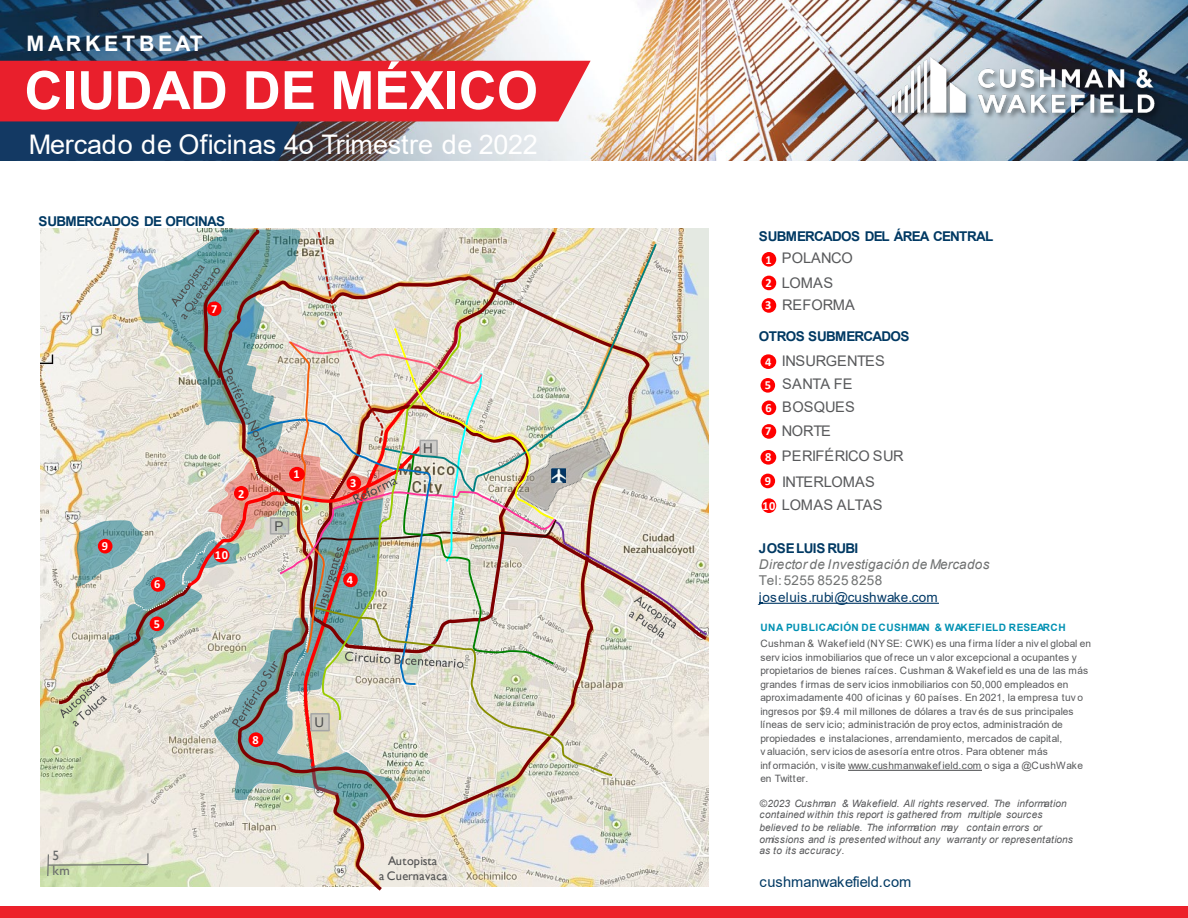
<style>
.page{position:relative;width:1188px;height:918px;background:#fff}
.page>*{position:absolute;margin:0;border:0;box-sizing:border-box;transform-origin:0 0}
.t1{font:700 52.8px "Arial";color:#fff}
.t2{font:27px "Arial";color:#fff}
.t3{font:700 21.3px "Arial";letter-spacing:.175em;color:#fff}
.t4{font:14.7px "Arial";letter-spacing:-.01em;color:#58595b}
.t5{font:14.7px "Arial";letter-spacing:-.03em;color:#58595b}
.t6{font:14.7px "Arial";letter-spacing:-.02em;color:#003963}
.t7{font:14.7px "Arial";letter-spacing:.01em;color:#58595b}
.t8{font:700 13.5px "Arial";letter-spacing:-.055em;color:#003963}
.t9{font:italic 13.5px "Arial";letter-spacing:.025em;color:#6f7171}
.t10{font:13.5px "Arial";letter-spacing:.025em;color:#003865}
.t11{font:13.5px "Arial";letter-spacing:.025em;color:#6f7171}
.t12{font:700 13.5px "Arial";letter-spacing:-.03em;color:#003963}
.t13{font:13.5px "Arial";color:#4f5050}
.t14{font:13.5px/15.8px "Gill Sansfor CW";color:#696b6b}
.t15{font:700 12.3px "Calibri";color:#fff}
.t16{font:12.3px "Gill Sansfor CW";letter-spacing:.02em;color:#4f5050}
.t17{font:10.2px/13.5px "Arial";color:#58595b}
.t18{font:italic 10.2px/11.2px "Arial";color:#58595b}
.t19{font:700 10.2px "Arial";letter-spacing:.055em;color:#0091b3}
</style>
<div class="page">
<img style="left:0;top:0;width:1188px;height:161px">
<svg style="left:0;top:61px;width:591px;height:100px;background:#b34454"></svg>
<img style="left:852px;top:29px;width:336px;height:131px">
<img style="left:856px;top:34px;width:332px;height:114px">
<div style="left:0;top:907px;width:1188px;height:11px;background:#ed212a"></div>
<svg style="left:759px;top:603px;width:180px;height:1px"></svg>
<img style="left:47px;top:228px;width:662px;height:663px">
<div style="left:762px;top:252px;width:14px;height:15px;background:#f00;border-radius:50%"></div>
<div style="left:762px;top:276px;width:14px;height:14px;background:#f00;border-radius:50%"></div>
<div style="left:762px;top:298px;width:14px;height:15px;background:#f00;border-radius:50%"></div>
<div style="left:760px;top:354px;width:16px;height:15px;background:#f00;border-radius:50%"></div>
<div style="left:760px;top:378px;width:15px;height:15px;background:#f00;border-radius:50%"></div>
<div style="left:762px;top:400px;width:14px;height:15px;background:#f00;border-radius:50%"></div>
<div style="left:762px;top:424px;width:14px;height:15px;background:#f00;border-radius:50%"></div>
<div style="left:760px;top:450px;width:16px;height:15px;background:#f00;border-radius:50%"></div>
<div style="left:760px;top:474px;width:15px;height:14px;background:#f00;border-radius:50%"></div>
<div style="left:762px;top:498px;width:14px;height:15px;background:#f00;border-radius:50%"></div>
<svg style="left:848px;top:770px;width:134px;height:1px"></svg>
<h3 class="t3" style="left:27px;top:29px;width:178px">MARKETBEAT</h3>
<h2 class="t1" style="left:24px;top:53px;width:515px">CIUDAD DE MÉXICO</h2>
<p class="t2" style="left:29px;top:125px;width:510px">Mercado de Oficinas 4o Trimestre de 2022</p>
<p class="t8" style="left:38px;top:211px;width:188px">SUBMERCADOS DE OFICINAS</p>
<p class="t15" style="left:211px;top:301px;width:8px">7</p>
<p class="t15" style="left:102px;top:538px;width:8px">9</p>
<p class="t15" style="left:154px;top:576px;width:8px">6</p>
<p class="t15" style="left:154px;top:615px;width:8px">5</p>
<p class="t14" style="left:53px;top:847px;width:19px">5 km</p>
<p class="t15" style="left:238px;top:485px;width:8px">2</p>
<p class="t15" style="left:215px;top:546px;width:15px">10</p>
<p class="t15" style="left:294px;top:465px;width:8px">1</p>
<p class="t13" style="left:274px;top:517px;width:11px">P</p>
<p class="t15" style="left:350px;top:474px;width:8px">3</p>
<p class="t15" style="left:347px;top:571px;width:8px">4</p>
<p class="t13" style="left:423px;top:439px;width:11px">H</p>
<p class="t15" style="left:253px;top:731px;width:8px">8</p>
<p class="t13" style="left:314px;top:713px;width:11px">U</p>
<p class="t16" style="left:388px;top:853px;width:51px">Autopista</p>
<p class="t16" style="left:379px;top:867px;width:70px">a Cuernavaca</p>
<p class="t8" style="left:759px;top:226px;width:236px">SUBMERCADOS DEL ÁREA CENTRAL</p>
<p class="t15" style="left:766px;top:251px;width:8px">1</p>
<p class="t15" style="left:765px;top:274px;width:8px">2</p>
<p class="t15" style="left:765px;top:296px;width:8px">3</p>
<p class="t4" style="left:782px;top:248px;width:72px">POLANCO</p>
<p class="t4" style="left:782px;top:272px;width:53px">LOMAS</p>
<p class="t4" style="left:782px;top:295px;width:74px">REFORMA</p>
<p class="t8" style="left:759px;top:327px;width:152px">OTROS SUBMERCADOS</p>
<p class="t5" style="left:782px;top:350px;width:105px">INSURGENTES</p>
<p class="t4" style="left:782px;top:374px;width:72px">SANTA FE</p>
<p class="t7" style="left:782px;top:397px;width:74px">BOSQUES</p>
<p class="t4" style="left:782px;top:420px;width:51px">NORTE</p>
<p class="t5" style="left:782px;top:446px;width:123px">PERIFÉRICO SUR</p>
<p class="t4" style="left:782px;top:471px;width:94px">INTERLOMAS</p>
<p class="t4" style="left:782px;top:495px;width:102px">LOMAS ALTAS</p>
<p class="t15" style="left:765px;top:353px;width:8px">4</p>
<p class="t15" style="left:765px;top:376px;width:8px">5</p>
<p class="t15" style="left:765px;top:399px;width:8px">6</p>
<p class="t15" style="left:765px;top:423px;width:8px">7</p>
<p class="t15" style="left:765px;top:448px;width:8px">8</p>
<p class="t15" style="left:765px;top:472px;width:8px">9</p>
<p class="t15" style="left:762px;top:497px;width:15px">10</p>
<p class="t12" style="left:759px;top:539px;width:101px">JOSE LUIS RUBI</p>
<p class="t9" style="left:759px;top:555px;width:232px">Director de Investigación de Mercados</p>
<p class="t11" style="left:759px;top:571px;width:125px">Tel: 5255 8525 8258</p>
<p class="t10" style="left:759px;top:588px;width:180px">joseluis.rubi@cushwake.com</p>
<p class="t19" style="left:760px;top:621px;width:307px">UNA PUBLICACIÓN DE CUSHMAN &amp; WAKEFIELD RESEARCH</p>
<p class="t17" style="left:760px;top:637px;width:332px">Cushman &amp; Wakef ield (NYSE: CWK) es una f irma líder a niv el global en serv icios inmobiliarios que of rece un v alor excepcional a ocupantes y propietarios de bienes raíces. Cushman &amp; Wakef ield es una de las más grandes f irmas de serv icios inmobiliarios con 50,000 empleados en aproximadamente 400 of icinas y 60 países. En 2021, la empresa tuv o ingresos por $9.4 mil millones de dólares a trav és de sus principales líneas de serv icio; administración de proy ectos, administración de propiedades e instalaciones, arrendamiento, mercados de capital,<br>v aluación, serv icios de asesoría entre otros. Para obtener más<br>inf ormación, v isite www.cushmanwakef ield.com o siga a @CushWake en Twitter.</p>
<p class="t18" style="left:760px;top:798px;width:309px">©2023 Cushman &amp; Wakefield. All rights reserved. The information contained within this report is gathered from multiple sources</p>
<p class="t18" style="left:760px;top:821px;width:315px;line-height:12.3px">believed to be reliable. The information may contain errors or omissions and is presented without any warranty or representations</p>
<p class="t18" style="left:760px;top:845px;width:86px">as to its accuracy.</p>
<p class="t6" style="left:760px;top:872px;width:153px">cushmanwakefield.com</p>
</div>
